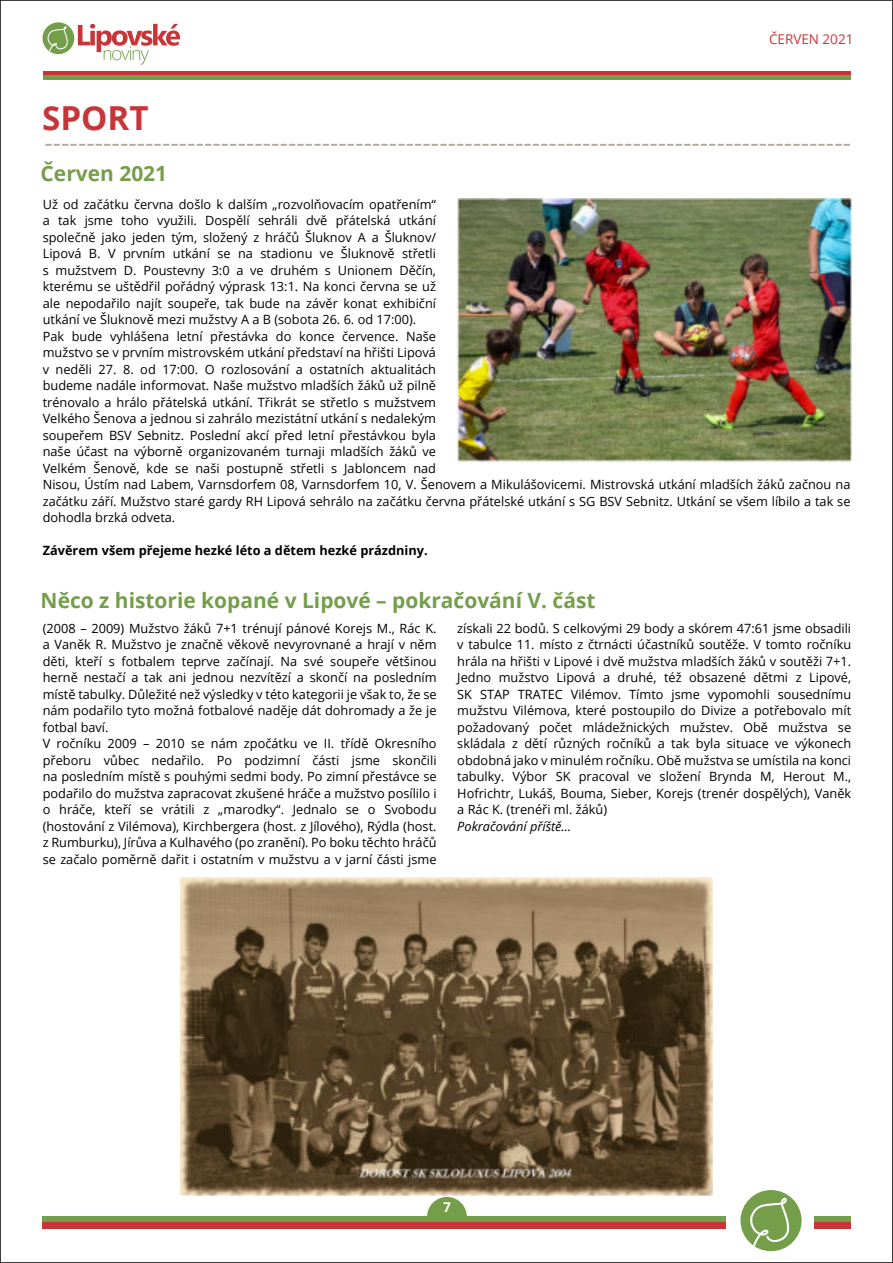
<style>
.page{position:relative;width:893px;height:1263px;background:#fff}
.page>*{position:absolute;margin:0;border:0;box-sizing:border-box;transform-origin:0 0}
.t1{font:700 33px "Open Sans";color:#c83539}
.t2{font:26.1px "Open Sans";color:#b1a9a2}
.t3{font:700 21px "Open Sans";color:#759e4b}
.t4{font:13.5px "Open Sans";color:#c83539}
.t5{font:700 13.5px "Open Sans";color:#fff}
.t6{font:12.75px/16.5px "Open Sans";color:#000}
.t7{font:700 12.75px "Open Sans";color:#000}
.t8{font:italic 12.75px "Open Sans";color:#000}
</style>
<div class="page">
<hr style="left:43px;top:71px;width:807px;height:4px;background:#c83539">
<hr style="left:43px;top:75px;width:807px;height:4px;background:#759e4b">
<svg style="left:78px;top:24px;width:102px;height:41px"></svg>
<div style="left:43px;top:22px;width:31px;height:32px;background:#759e4b;border-radius:50%"></div>
<svg style="left:47px;top:26px;width:21px;height:26px"></svg>
<svg style="left:427px;top:1197px;width:40px;height:19px"></svg>
<div style="left:43px;top:1216px;width:683px;height:6px;background:#759e4b"></div>
<div style="left:43px;top:1222px;width:683px;height:7px;background:#c83539"></div>
<div style="left:740px;top:1190px;width:62px;height:61px;background:#759e4b;border-radius:50%"></div>
<svg style="left:750px;top:1197px;width:39px;height:49px"></svg>
<div style="left:814px;top:1216px;width:36px;height:6px;background:#759e4b"></div>
<div style="left:814px;top:1222px;width:36px;height:7px;background:#c83539"></div>
<img style="left:457px;top:199px;width:394px;height:264px">
<img style="left:181px;top:878px;width:531px;height:318px">
<p class="t4" style="left:769px;top:34px;width:86px">ČERVEN 2021</p>
<h1 class="t1" style="left:42px;top:105px;width:108px">SPORT</h1>
<h2 class="t2" style="left:44px;top:132px;width:808px">------------------------------------------------------------------------------------------------</h2>
<h3 class="t3" style="left:41px;top:165px;width:128px">Červen 2021</h3>
<p class="t6" style="left:43px;top:197px;width:809px">Už od začátku června došlo k dalším „rozvolňovacím opatřením“<br>a tak jsme toho využili. Dospělí sehráli dvě přátelská utkání<br>společně jako jeden tým, složený z hráčů Šluknov A a Šluknov/<br>Lipová B. V prvním utkání se na stadionu ve Šluknově střetli<br>s mužstvem D. Poustevny 3:0 a ve druhém s Unionem Děčín,<br>kterému se uštědřil pořádný výprask 13:1. Na konci června se už<br>ale nepodařilo najít soupeře, tak bude na závěr konat exhibiční<br>utkání ve Šluknově mezi mužstvy A a B (sobota 26. 6. od 17:00).<br>Pak bude vyhlášena letní přestávka do konce července. Naše<br>mužstvo se v prvním mistrovském utkání představí na hřišti Lipová<br>v neděli 27. 8. od 17:00. O rozlosování a ostatních aktualitách<br>budeme nadále informovat. Naše mužstvo mladších žáků už pilně<br>trénovalo a hrálo přátelská utkání. Třikrát se střetlo s mužstvem<br>Velkého Šenova a jednou si zahrálo mezistátní utkání s nedalekým<br>soupeřem BSV Sebnitz. Poslední akcí před letní přestávkou byla<br>naše účast na výborně organizovaném turnaji mladších žáků ve<br>Velkém Šenově, kde se naši postupně střetli s Jabloncem nad<br>Nisou, Ústím nad Labem, Varnsdorfem 08, Varnsdorfem 10, V. Šenovem a Mikulášovicemi. Mistrovská utkání mladších žáků začnou na začátku září. Mužstvo staré gardy RH Lipová sehrálo na začátku června přátelské utkání s SG BSV Sebnitz. Utkání se všem líbilo a tak se dohodla brzká odveta.</p>
<p class="t7" style="left:43px;top:545px;width:386px">Závěrem všem přejeme hezké léto a dětem hezké prázdniny.</p>
<h3 class="t3" style="left:41px;top:592px;width:556px">Něco z historie kopané v Lipové – pokračování V. část</h3>
<p class="t6" style="left:43px;top:621px;width:395px">(2008 – 2009) Mužstvo žáků 7+1 trénují pánové Korejs M., Rác K. a Vaněk R. Mužstvo je značně věkově nevyrovnané a hrají v něm děti, kteří s fotbalem teprve začínají. Na své soupeře většinou herně nestačí a tak ani jednou nezvítězí a skončí na posledním místě tabulky. Důležité než výsledky v této kategorii je však to, že se nám podařilo tyto možná fotbalové naděje dát dohromady a že je fotbal baví.<br>V ročníku 2009 – 2010 se nám zpočátku ve II. třídě Okresního přeboru vůbec nedařilo. Po podzimní části jsme skončili na posledním místě s pouhými sedmi body. Po zimní přestávce se podařilo do mužstva zapracovat zkušené hráče a mužstvo posílilo i o hráče, kteří se vrátili z „marodky“. Jednalo se o Svobodu (hostování z Vilémova), Kirchbergera (host. z Jílového), Rýdla (host. z Rumburku), Jírůva a Kulhavého (po zranění). Po boku těchto hráčů se začalo poměrně dařit i ostatním v mužstvu a v jarní části jsme</p>
<p class="t6" style="left:457px;top:621px;width:395px;text-align:justify">získali 22 bodů. S celkovými 29 body a skórem 47:61 jsme obsadili v tabulce 11. místo z čtrnácti účastníků soutěže. V tomto ročníku hrála na hřišti v Lipové i dvě mužstva mladších žáků v soutěži 7+1.<br>Jedno mužstvo Lipová a druhé, též obsazené dětmi z Lipové, SK STAP TRATEC Vilémov. Tímto jsme vypomohli sousednímu mužstvu Vilémova, které postoupilo do Divize a potřebovalo mít požadovaný počet mládežnických mužstev. Obě mužstva se skládala z dětí různých ročníků a tak byla situace ve výkonech obdobná jako v minulém ročníku. Obě mužstva se umístila na konci tabulky. Výbor SK pracoval ve složení Brynda M, Herout M., Hofrichtr, Lukáš, Bouma, Sieber, Korejs (trenér dospělých), Vaněk a Rác K. (trenéři ml. žáků)</p>
<p class="t8" style="left:457px;top:821px;width:115px">Pokračování příště…</p>
<p class="t5" style="left:443px;top:1201px;width:9px">7</p>
</div>
